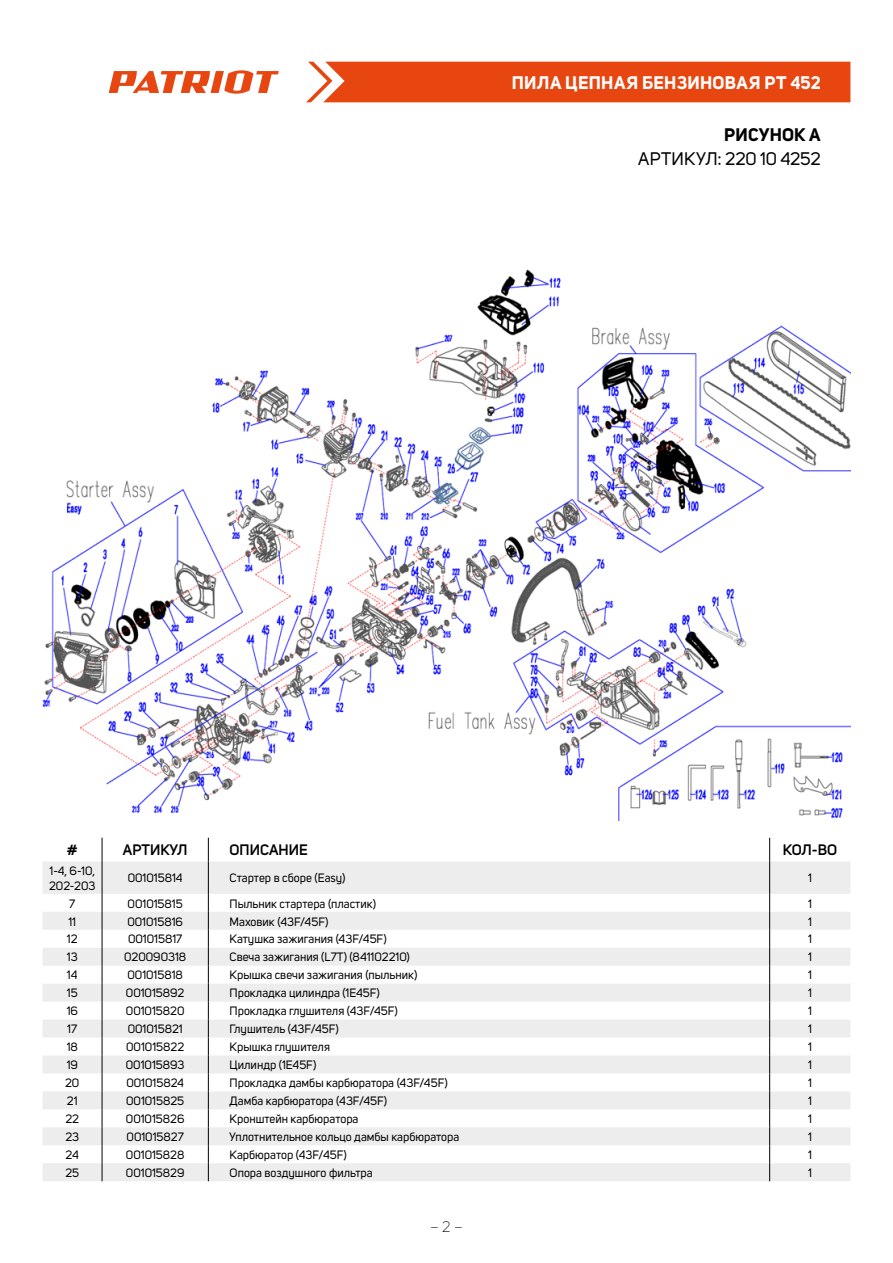
<style>
.page{position:relative;width:893px;height:1263px;background:#fff}
.page>*{position:absolute;margin:0;border:0;box-sizing:border-box;transform-origin:0 0}
.t1{font:700 18px "Uni Sans";letter-spacing:.015em;color:#fff}
.t2{font:18px "Uni Sans";letter-spacing:-.005em;color:#000}
.t3{font:700 18px "Uni Sans";letter-spacing:.01em;color:#000}
.t4{font:600 15px "Uni Sans";color:#000}
.t5{font:300 15px "Uni Sans";color:#000}
.t6{font:12px/14.4px "Uni Sans";color:#000}
</style>
<div class="page">
<div style="left:306px;top:62px;width:544px;height:40px;background:#e84610"></div>
<svg style="left:109px;top:70px;width:170px;height:24px"></svg>
<svg style="left:43px;top:861px;width:807px;height:320px;fill:#ededed"></svg>
<svg style="left:102px;top:838px;width:1px;height:23px"></svg>
<svg style="left:208px;top:838px;width:1px;height:23px"></svg>
<svg style="left:769px;top:838px;width:1px;height:23px"></svg>
<hr style="left:102px;top:861px;width:1px;height:33px;background:#000">
<hr style="left:208px;top:861px;width:1px;height:33px;background:#000">
<hr style="left:769px;top:861px;width:1px;height:33px;background:#000">
<svg style="left:102px;top:894px;width:1px;height:287px"></svg>
<svg style="left:208px;top:894px;width:1px;height:287px"></svg>
<svg style="left:769px;top:894px;width:1px;height:287px"></svg>
<img style="left:42px;top:269px;width:808px;height:551px">
<h1 class="t1" style="left:512px;top:72px;width:310px">ПИЛА ЦЕПНАЯ БЕНЗИНОВАЯ PT 452</h1>
<h1 class="t3" style="left:724px;top:123px;width:98px">РИСУНОК A</h1>
<h1 class="t2" style="left:638px;top:148px;width:184px">АРТИКУЛ: 220 10 4252</h1>
<p class="t4" style="left:67px;top:841px;width:12px">#</p>
<p class="t4" style="left:123px;top:841px;width:66px">АРТИКУЛ</p>
<p class="t4" style="left:230px;top:841px;width:80px">ОПИСАНИЕ</p>
<p class="t4" style="left:783px;top:841px;width:56px">КОЛ-ВО</p>
<p class="t6" style="left:49px;top:864px;width:48px">1-4, 6-10,<br>202-203</p>
<p class="t6" style="left:128px;top:871px;width:56px">001015814</p>
<p class="t6" style="left:230px;top:871px;width:117px">Стартер в сборе (Easy)</p>
<p class="t6" style="left:808px;top:871px;width:5px">1</p>
<p class="t6" style="left:69px;top:896px;width:8px">7</p>
<p class="t6" style="left:128px;top:896px;width:57px">001015815</p>
<p class="t6" style="left:230px;top:896px;width:148px">Пыльник стартера (пластик)</p>
<p class="t6" style="left:808px;top:896px;width:5px">1</p>
<p class="t6" style="left:68px;top:914px;width:9px">11</p>
<p class="t6" style="left:127px;top:914px;width:57px">001015816</p>
<p class="t6" style="left:230px;top:914px;width:100px">Маховик (43F/45F)</p>
<p class="t6" style="left:808px;top:914px;width:5px">1</p>
<p class="t6" style="left:67px;top:932px;width:12px">12</p>
<p class="t6" style="left:128px;top:932px;width:56px">001015817</p>
<p class="t6" style="left:230px;top:932px;width:159px">Катушка зажигания (43F/45F)</p>
<p class="t6" style="left:808px;top:932px;width:5px">1</p>
<p class="t6" style="left:67px;top:950px;width:12px">13</p>
<p class="t6" style="left:124px;top:950px;width:64px">020090318</p>
<p class="t6" style="left:230px;top:950px;width:182px">Свеча зажигания (L7T) (841102210)</p>
<p class="t6" style="left:808px;top:950px;width:5px">1</p>
<p class="t6" style="left:67px;top:968px;width:12px">14</p>
<p class="t6" style="left:127px;top:968px;width:57px">001015818</p>
<p class="t6" style="left:230px;top:968px;width:189px">Крышка свечи зажигания (пыльник)</p>
<p class="t6" style="left:808px;top:968px;width:5px">1</p>
<p class="t6" style="left:67px;top:986px;width:12px">15</p>
<p class="t6" style="left:126px;top:986px;width:60px">001015892</p>
<p class="t6" style="left:230px;top:986px;width:152px">Прокладка цилиндра (1E45F)</p>
<p class="t6" style="left:808px;top:986px;width:5px">1</p>
<p class="t6" style="left:67px;top:1004px;width:13px">16</p>
<p class="t6" style="left:126px;top:1004px;width:60px">001015820</p>
<p class="t6" style="left:230px;top:1004px;width:170px">Прокладка глушителя (43F/45F)</p>
<p class="t6" style="left:808px;top:1004px;width:5px">1</p>
<p class="t6" style="left:67px;top:1022px;width:11px">17</p>
<p class="t6" style="left:128px;top:1022px;width:57px">001015821</p>
<p class="t6" style="left:230px;top:1022px;width:111px">Глушитель (43F/45F)</p>
<p class="t6" style="left:808px;top:1022px;width:5px">1</p>
<p class="t6" style="left:67px;top:1040px;width:13px">18</p>
<p class="t6" style="left:126px;top:1040px;width:60px">001015822</p>
<p class="t6" style="left:230px;top:1040px;width:102px">Крышка глушителя</p>
<p class="t6" style="left:808px;top:1040px;width:5px">1</p>
<p class="t6" style="left:67px;top:1058px;width:13px">19</p>
<p class="t6" style="left:126px;top:1058px;width:60px">001015893</p>
<p class="t6" style="left:230px;top:1058px;width:88px">Цилиндр (1E45F)</p>
<p class="t6" style="left:808px;top:1058px;width:5px">1</p>
<p class="t6" style="left:65px;top:1076px;width:16px">20</p>
<p class="t6" style="left:126px;top:1076px;width:59px">001015824</p>
<p class="t6" style="left:230px;top:1076px;width:220px">Прокладка дамбы карбюратора (43F/45F)</p>
<p class="t6" style="left:808px;top:1076px;width:5px">1</p>
<p class="t6" style="left:67px;top:1094px;width:12px">21</p>
<p class="t6" style="left:126px;top:1094px;width:60px">001015825</p>
<p class="t6" style="left:230px;top:1094px;width:159px">Дамба карбюратора (43F/45F)</p>
<p class="t6" style="left:808px;top:1094px;width:5px">1</p>
<p class="t6" style="left:65px;top:1112px;width:15px">22</p>
<p class="t6" style="left:126px;top:1112px;width:60px">001015826</p>
<p class="t6" style="left:230px;top:1112px;width:130px">Кронштейн карбюратора</p>
<p class="t6" style="left:808px;top:1112px;width:5px">1</p>
<p class="t6" style="left:65px;top:1130px;width:15px">23</p>
<p class="t6" style="left:127px;top:1130px;width:59px">001015827</p>
<p class="t6" style="left:230px;top:1130px;width:231px">Уплотнительное кольцо дамбы карбюратора</p>
<p class="t6" style="left:808px;top:1130px;width:5px">1</p>
<p class="t6" style="left:66px;top:1148px;width:15px">24</p>
<p class="t6" style="left:126px;top:1148px;width:60px">001015828</p>
<p class="t6" style="left:230px;top:1148px;width:119px">Карбюратор (43F/45F)</p>
<p class="t6" style="left:808px;top:1148px;width:5px">1</p>
<p class="t6" style="left:65px;top:1166px;width:15px">25</p>
<p class="t6" style="left:126px;top:1166px;width:60px">001015829</p>
<p class="t6" style="left:230px;top:1166px;width:144px">Опора воздушного фильтра</p>
<p class="t6" style="left:808px;top:1166px;width:5px">1</p>
<p class="t5" style="left:430px;top:1218px;width:34px">– 2 –</p>
</div>
